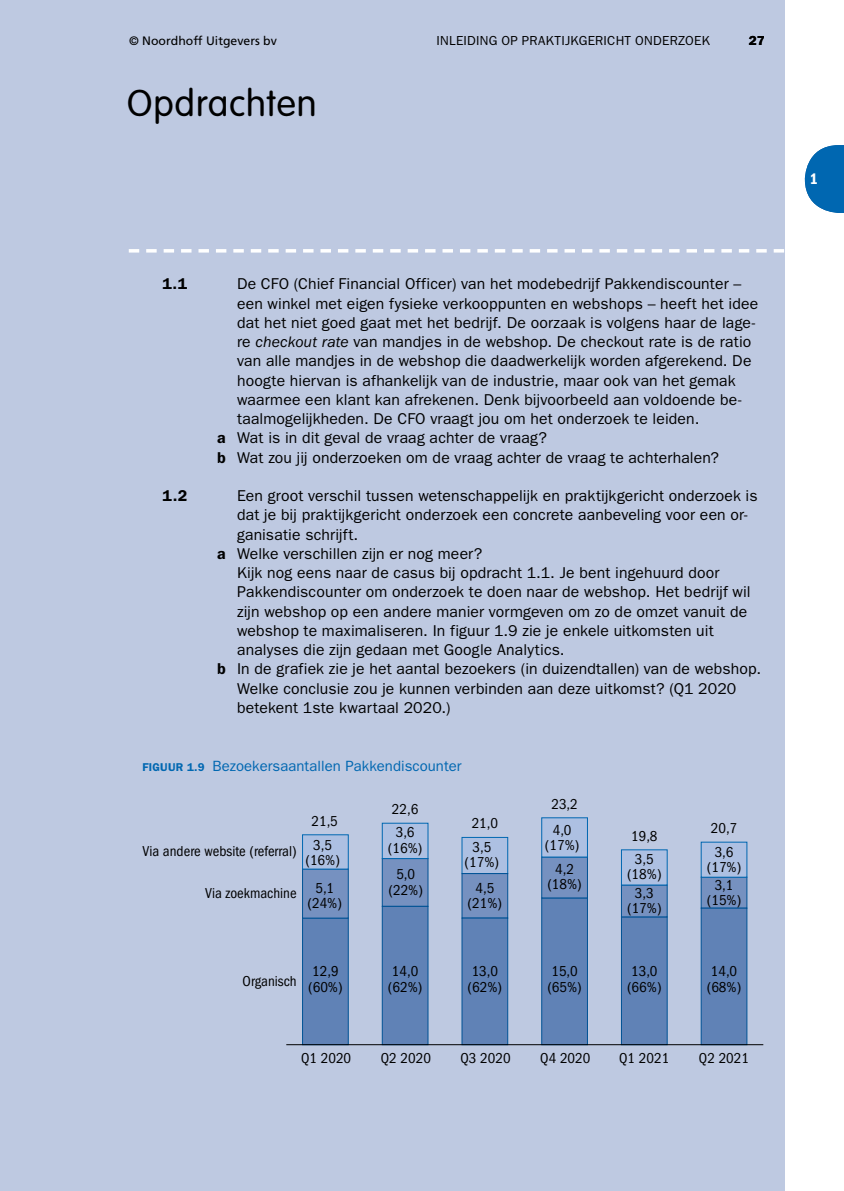
<style>
.page{position:relative;width:844px;height:1191px;background:#fff}
.page>*{position:absolute;margin:0;border:0;box-sizing:border-box;transform-origin:0 0}
.t1{font:300 36.75px "VAG Rounded Std";letter-spacing:.02em;color:#000}
.t2{font:15.75px "ITC Franklin Gothic Std";letter-spacing:.005em;color:#000}
.t3{font:600 15.75px "ITC Franklin Gothic Std";color:#000}
.t4{font:15.75px "ITC Franklin Gothic Std Dm Cd";color:#fff}
.t5{font:condensed 14.88px/15.4px "ITC Franklin Gothic Std";color:#000}
.t6{font:14.88px "ITC Franklin Gothic Std";letter-spacing:.005em;color:#0067b1}
.t7{font:13.12px "ITC Franklin Gothic Std";color:#000}
.t8{font:600 13.12px "ITC Franklin Gothic Std";color:#000}
.t9{font:12.25px "Frutiger LT Std";color:#000}
.s1{font-style:italic}
.s2{font-weight:600}
.s3{font-weight:600;font-size:11.38px}
</style>
<div class="page">
<div style="left:0;top:0;width:784px;height:1191px;background:#bec9e1"></div>
<svg style="left:129px;top:249px;width:654px;height:3px"></svg>
<svg style="left:804px;top:145px;width:39px;height:68px"></svg>
<div style="left:302px;top:917px;width:46px;height:128px;background:#6082b6;border:1px solid #005295"></div>
<div style="left:302px;top:868px;width:46px;height:50px;background:#7691c0;border:1px solid #005295"></div>
<div style="left:302px;top:834px;width:46px;height:35px;background:#adc0e2;border:1px solid #0067b1"></div>
<div style="left:381px;top:858px;width:47px;height:49px;background:#7691c0;border:1px solid #005295"></div>
<div style="left:381px;top:906px;width:47px;height:139px;background:#6082b6;border:1px solid #005295"></div>
<div style="left:381px;top:822px;width:47px;height:37px;background:#adc0e2;border:1px solid #0067b1"></div>
<div style="left:461px;top:837px;width:47px;height:37px;background:#adc0e2;border:1px solid #0067b1"></div>
<div style="left:461px;top:873px;width:47px;height:45px;background:#7691c0;border:1px solid #005295"></div>
<div style="left:461px;top:917px;width:47px;height:128px;background:#6082b6;border:1px solid #005295"></div>
<div style="left:541px;top:897px;width:46px;height:148px;background:#6082b6;border:1px solid #005295"></div>
<div style="left:541px;top:856px;width:46px;height:42px;background:#7691c0;border:1px solid #005295"></div>
<div style="left:541px;top:817px;width:46px;height:40px;background:#adc0e2;border:1px solid #0067b1"></div>
<div style="left:620px;top:916px;width:47px;height:129px;background:#6082b6;border:1px solid #005295"></div>
<div style="left:620px;top:884px;width:47px;height:33px;background:#7691c0;border:1px solid #005295"></div>
<div style="left:620px;top:849px;width:47px;height:36px;background:#adc0e2"></div>
<div style="left:700px;top:876px;width:47px;height:32px;background:#7691c0;border:1px solid #005295"></div>
<div style="left:700px;top:841px;width:47px;height:36px;background:#adc0e2;border:1px solid #0067b1"></div>
<div style="left:700px;top:907px;width:47px;height:138px;background:#6082b6;border:1px solid #005295"></div>
<hr style="left:286px;top:1044px;width:477px;height:1px;background:#000">
<p class="t9" style="left:129px;top:33px;width:149px">© Noordhoff Uitgevers bv</p>
<h1 class="t1" style="left:127px;top:82px;width:191px">Opdrachten</h1>
<p class="t7" style="left:436px;top:33px;width:12px">Inleiding</p>
<p class="t7" style="left:501px;top:33px;width:86px">op praktijkgericht</p>
<p class="t7" style="left:635px;top:33px;width:10px">onderzoe</p>
<p class="t7" style="left:701px;top:33px;width:10px">k</p>
<p class="t8" style="left:748px;top:32px;width:17px">27</p>
<p class="t7" style="left:440px;top:33px;width:8px">ni</p>
<p class="t7" style="left:635px;top:33px;width:10px">oe</p>
<p class="t3" style="left:162px;top:275px;width:26px">1.1</p>
<p class="t2" style="left:237px;top:275px;width:505px">De CFO (Chief Financial Officer) van het modebedrijf Pakkendiscounter –</p>
<p class="t2" style="left:237px;top:294px;width:522px">een winkel met eigen fysieke verkooppunten en webshops – heeft het idee</p>
<p class="t2" style="left:237px;top:313px;width:519px">dat het niet goed gaat met het bedrijf. De oorzaak is volgens haar de lage-</p>
<p class="t2" style="left:237px;top:333px;width:515px">re <span class="s1">checkout rate</span> van mandjes in de webshop. De checkout rate is de ratio</p>
<p class="t2" style="left:237px;top:352px;width:516px">van alle mandjes in de webshop die daadwerkelijk worden afgerekend. De</p>
<p class="t2" style="left:237px;top:371px;width:500px">hoogte hiervan is afhankelijk van de industrie, maar ook van het gemak</p>
<p class="t2" style="left:237px;top:390px;width:506px">waarmee een klant kan afrekenen. Denk bijvoorbeeld aan voldoende be-</p>
<p class="t2" style="left:237px;top:410px;width:464px">taalmogelijkheden. De CFO vraagt jou om het onderzoek te leiden.</p>
<p class="t2" style="left:217px;top:429px;width:331px"><span class="s2">a</span> Wat is in dit geval de vraag achter de vraag?</p>
<p class="t2" style="left:217px;top:448px;width:503px"><span class="s2">b</span> Wat zou jij onderzoeken om de vraag achter de vraag te achterhalen?</p>
<p class="t3" style="left:162px;top:486px;width:26px">1.2</p>
<p class="t2" style="left:237px;top:487px;width:522px">Een groot verschil tussen wetenschappelijk en praktijkgericht onderzoek is</p>
<p class="t2" style="left:237px;top:506px;width:512px">dat je bij praktijkgericht onderzoek een concrete aanbeveling voor een or-</p>
<p class="t2" style="left:237px;top:525px;width:123px">ganisatie schrijft.</p>
<p class="t2" style="left:217px;top:544px;width:266px"><span class="s2">a</span> Welke verschillen zijn er nog meer?</p>
<p class="t2" style="left:237px;top:564px;width:484px">Kijk nog eens naar de casus bij opdracht 1.1. Je bent ingehuurd door</p>
<p class="t2" style="left:237px;top:583px;width:515px">Pakkendiscounter om onderzoek te doen naar de webshop. Het bedrijf wil</p>
<p class="t2" style="left:237px;top:602px;width:511px">zijn webshop op een andere manier vormgeven om zo de omzet vanuit de</p>
<p class="t2" style="left:237px;top:621px;width:478px">webshop te maximaliseren. In figuur 1.9 zie je enkele uitkomsten uit</p>
<p class="t2" style="left:237px;top:641px;width:329px">analyses die zijn gedaan met Google Analytics.</p>
<p class="t2" style="left:217px;top:660px;width:545px"><span class="s2">b</span> In de grafiek zie je het aantal bezoekers (in duizendtallen) van de webshop.</p>
<p class="t2" style="left:237px;top:679px;width:500px">Welke conclusie zou je kunnen verbinden aan deze uitkomst? (Q1 2020</p>
<p class="t2" style="left:237px;top:698px;width:215px">betekent 1ste kwartaal 2020.)</p>
<p class="t6" style="left:142px;top:757px;width:320px"><span class="s3">FIGUUR 1.9</span> Bezoekersaantallen Pakkendiscounter</p>
<p class="t5" style="left:142px;top:844px;width:156px">Via andere website (referral)</p>
<p class="t5" style="left:205px;top:885px;width:93px">Via zoekmachine</p>
<p class="t5" style="left:392px;top:802px;width:28px">22,6</p>
<p class="t5" style="left:311px;top:813px;width:28px">21,5</p>
<p class="t5" style="left:388px;top:825px;width:36px;text-align:center">3,6 (16%)</p>
<p class="t5" style="left:305px;top:837px;width:36px;text-align:center">3,5 (16%)</p>
<p class="t5" style="left:396px;top:867px;width:20px">5,0</p>
<p class="t5" style="left:315px;top:880px;width:20px">5,1</p>
<p class="t5" style="left:388px;top:882px;width:36px">(22%)</p>
<p class="t5" style="left:307px;top:895px;width:36px">(24%)</p>
<p class="t5" style="left:471px;top:815px;width:28px">21,0</p>
<p class="t5" style="left:551px;top:796px;width:28px">23,2</p>
<p class="t5" style="left:552px;top:822px;width:20px">4,0</p>
<p class="t5" style="left:472px;top:839px;width:20px">3,5</p>
<p class="t5" style="left:544px;top:837px;width:36px">(17%)</p>
<p class="t5" style="left:464px;top:854px;width:36px">(17%)</p>
<p class="t5" style="left:555px;top:861px;width:20px">4,2</p>
<p class="t5" style="left:475px;top:880px;width:20px">4,5</p>
<p class="t5" style="left:547px;top:876px;width:36px">(18%)</p>
<p class="t5" style="left:467px;top:895px;width:36px">(21%)</p>
<p class="t5" style="left:631px;top:828px;width:28px">19,8</p>
<p class="t5" style="left:627px;top:851px;width:36px;text-align:center">3,5 (18%)</p>
<p class="t5" style="left:627px;top:885px;width:36px;text-align:center">3,3 (17%)</p>
<p class="t5" style="left:710px;top:816px;width:28px;line-height:23.8px">20,7<br>3,6</p>
<p class="t5" style="left:706px;top:860px;width:36px">(17%)</p>
<p class="t5" style="left:706px;top:877px;width:36px;text-align:center">3,1 (15%)</p>
<p class="t5" style="left:242px;top:973px;width:55px">Organisch</p>
<p class="t5" style="left:706px;top:963px;width:36px">14,0 (68%)</p>
<p class="t5" style="left:308px;top:963px;width:36px">12,9 (60%)</p>
<p class="t5" style="left:388px;top:963px;width:36px">14,0 (62%)</p>
<p class="t5" style="left:467px;top:963px;width:36px">13,0 (62%)</p>
<p class="t5" style="left:547px;top:963px;width:36px">15,0 (65%)</p>
<p class="t5" style="left:627px;top:963px;width:36px">13,0 (66%)</p>
<p class="t5" style="left:301px;top:1050px;width:52px">Q1 2020</p>
<p class="t5" style="left:381px;top:1050px;width:52px">Q2 2020</p>
<p class="t5" style="left:460px;top:1050px;width:52px">Q3 2020</p>
<p class="t5" style="left:540px;top:1050px;width:52px">Q4 2020</p>
<p class="t5" style="left:619px;top:1050px;width:52px">Q1 2021</p>
<p class="t5" style="left:698px;top:1050px;width:52px">Q2 2021</p>
<p class="t4" style="left:809px;top:170px;width:10px">1</p>
</div>
